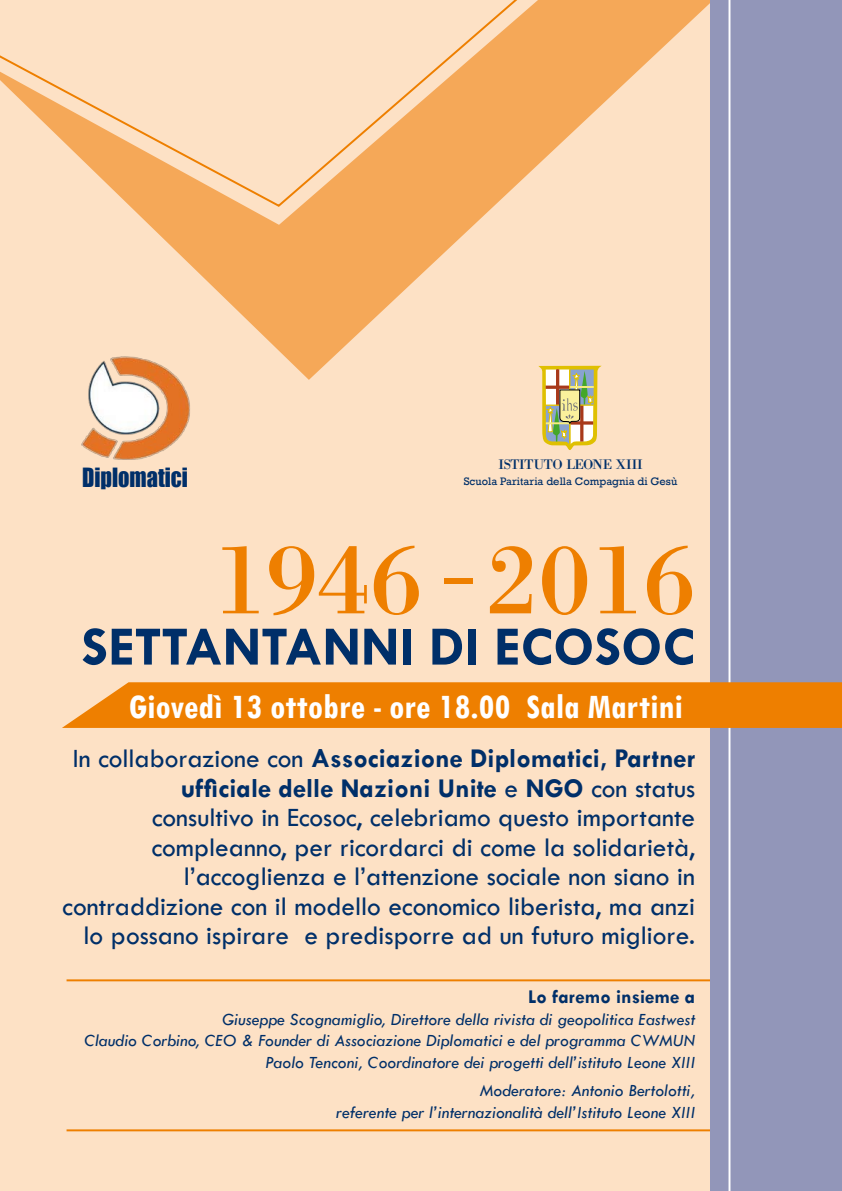
<style>
.page{position:relative;width:842px;height:1191px;background:#fff}
.page>*{position:absolute;margin:0;border:0;box-sizing:border-box;transform-origin:0 0}
.t1{font:104.1px "Bodoni XT";color:#ee7f00}
.t2{font:700 55.9px "Tw Cen";color:#002f69}
.t3{font:700 condensed 36.3px "Tw Cen";color:#fff}
.t4{font:27.4px/29.5px "Tw Cen";color:#002f69;text-align:right}
.t5{font:24.3px "Impact";color:#002f69;scale:.92 1}
.t6{font:700 19.7px "Tw Cen";color:#002f69}
.t7{font:italic 17.7px/21.6px "Tw Cen";color:#002f69;text-align:right}
.t8{font:14.3px "Bodoni XT";letter-spacing:-.035em;color:#002f69}
.t9{font:11.1px "Rockwell";color:#002f69}
.s1{font-weight:700}
</style>
<div class="page">
<div style="left:0;top:0;width:720px;height:1191px;background:#fde1c5"></div>
<svg style="left:132px;top:0;width:579px;height:380px"></svg>
<hr style="left:67px;top:979px;width:775px;height:2px;background:#ee7f00">
<hr style="left:67px;top:1129px;width:775px;height:2px;background:#ee7f00">
<div style="left:711px;top:0;width:131px;height:1191px;background:#9296b9"></div>
<svg style="left:0;top:0;width:534px;height:208px"></svg>
<hr style="left:728px;top:0;width:2px;height:1191px;background:#fff">
<svg style="left:538px;top:366px;width:64px;height:84px"></svg>
<img style="left:81px;top:352px;width:117px;height:108px">
<svg style="left:62px;top:682px;width:780px;height:46px;background:#ee830a"></svg>
<p class="t8" style="left:498px;top:455px;width:146px">ISTITUTO LEONE XIII</p>
<p class="t5" style="left:82px;top:458px;width:117px">Diplomatici</p>
<p class="t9" style="left:464px;top:475px;width:215px">Scuola Paritaria della Compagnia di Gesù</p>
<h1 class="t1" style="left:214px;top:515px;width:483px">1946 - 2016</h1>
<h2 class="t2" style="left:81px;top:613px;width:615px">Settantanni di Ecosoc</h2>
<h3 class="t3" style="left:128px;top:685px;width:556px">Giovedì 13 ottobre - ore 18.00 Sala Martini</h3>
<p class="t4" style="left:62px;top:744px;width:634px">In collaborazione con <span class="s1">Associazione Diplomatici, Partner ufficiale delle Nazioni Unite</span> e <span class="s1">NGO</span> con status<br>consultivo in Ecosoc, celebriamo questo importante compleanno, per ricordarci di come la solidarietà, l’accoglienza e l’attenzione sociale non siano in contraddizione con il modello economico liberista, ma anzi lo possano ispirare e predisporre ad un futuro migliore.</p>
<p class="t6" style="left:528px;top:985px;width:168px">Lo faremo insieme a</p>
<p class="t7" style="left:84px;top:1008px;width:612px">Giuseppe Scognamiglio, Direttore della rivista di geopolitica Eastwest<br>Claudio Corbino, CEO &amp; Founder di Associazione Diplomatici e del programma CWMUN<br>Paolo Tenconi, Coordinatore dei progetti dell’istituto Leone XIII</p>
<p class="t7" style="left:336px;top:1079px;width:360px">Moderatore: Antonio Bertolotti,<br>referente per l’internazionalità dell’Istituto Leone XIII</p>
</div>
